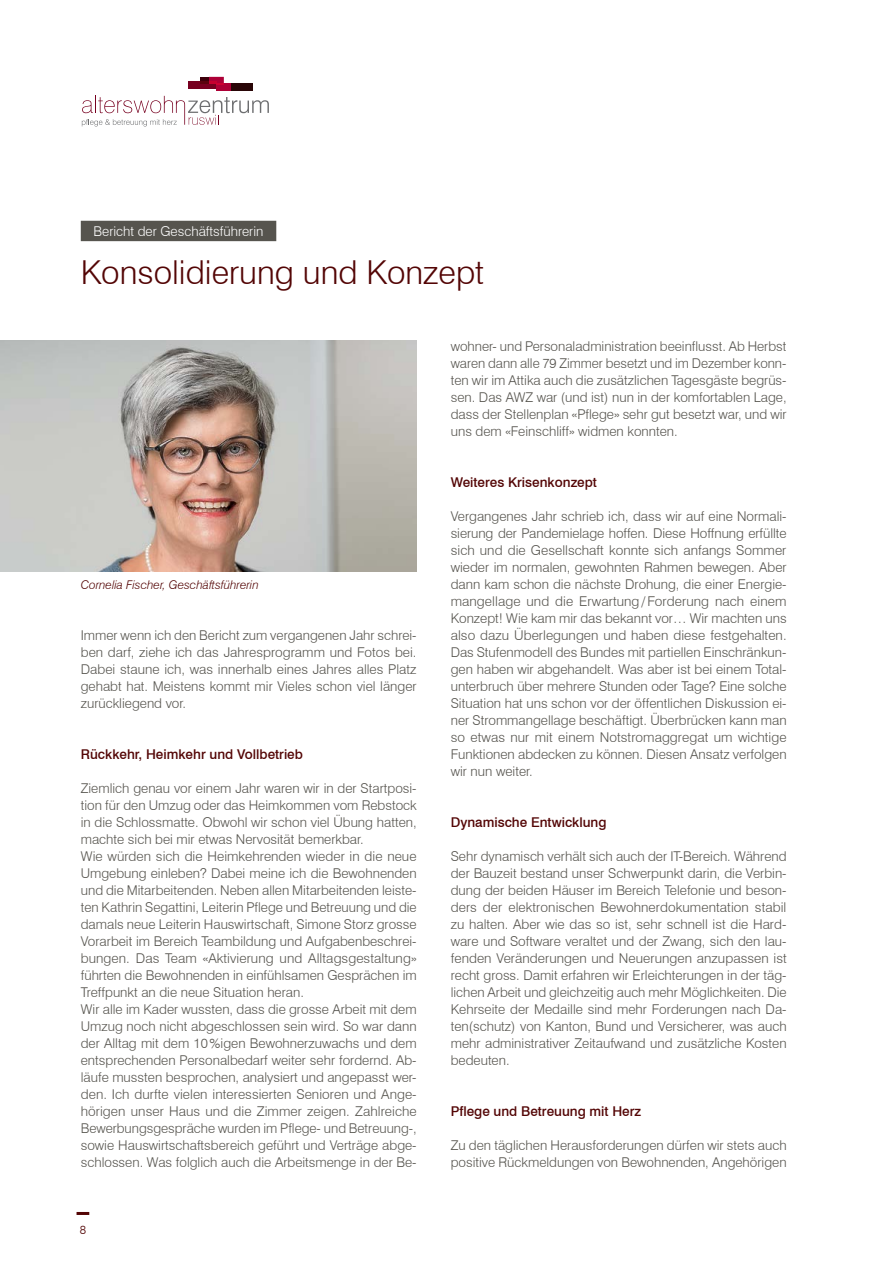
<style>
.page{position:relative;width:893px;height:1263px;background:#fff}
.page>*{position:absolute;margin:0;border:0;box-sizing:border-box;transform-origin:0 0}
.Titel{font:300 33px "Swiss 721 BT";color:#530505}
.Lauftext{font:300 13.5px/17px "Swiss 721 BT";color:#56544e;text-align:justify}
.Zwischentitel{font:500 13.5px "Swiss 721 BT";color:#530505}
.Obertitel{font:300 13.5px "Swiss 721 BT";color:#fff}
.Legende{font:italic 300 12px "Swiss 721 BT";color:#530505}
.t1{font:300 12px "Swiss 721 BT";color:#530505}
</style>
<div class="page">
<svg style="left:77px;top:1212px;width:12px;height:3px"></svg>
<div style="left:189px;top:82px;width:27px;height:7px;background:#770020"></div>
<div style="left:216px;top:83px;width:15px;height:8px;background:#ad0036"></div>
<div style="left:231px;top:83px;width:22px;height:8px;background:#290607"></div>
<svg style="left:200px;top:77px;width:24px;height:7px"></svg>
<svg style="left:82px;top:96px;width:187px;height:30px"></svg>
<div style="left:81px;top:221px;width:195px;height:20px;background:#56544e"></div>
<img style="left:0;top:340px;width:417px;height:232px">
<p class="Obertitel" style="left:94px;top:223px;width:171px">Bericht der Geschäftsführerin</p>
<p class="Titel" style="left:81px;top:252px;width:405px">Konsolidierung und Konzept</p>
<p class="Legende" style="left:81px;top:577px;width:179px">Cornelia Fischer, Geschäftsführerin</p>
<p class="Lauftext" style="left:81px;top:627px;width:337px">Immer wenn ich den Bericht zum vergangenen Jahr schrei&shy;ben darf, ziehe ich das Jahresprogramm und Fotos bei.<br>Dabei staune ich, was innerhalb eines Jahres alles Platz gehabt hat. Meistens kommt mir Vieles schon viel länger zurückliegend vor.</p>
<p class="Zwischentitel" style="left:81px;top:746px;width:224px">Rückkehr, Heimkehr und Vollbetrieb</p>
<p class="Lauftext" style="left:81px;top:780px;width:337px">Ziemlich genau vor einem Jahr waren wir in der Startposi&shy;tion für den Umzug oder das Heimkommen vom Rebstock in die Schlossmatte. Obwohl wir schon viel Übung hatten, machte sich bei mir etwas Nervosität bemerkbar.</p>
<p class="Lauftext" style="left:81px;top:848px;width:337px">Wie würden sich die Heimkehrenden wieder in die neue Umgebung einleben? Dabei meine ich die Bewohnenden und die Mitarbeitenden. Neben allen Mitarbeitenden leiste&shy;ten Kathrin Segattini, Leiterin Pflege und Betreuung und die damals neue Leiterin Hauswirtschaft, Simone Storz grosse Vorarbeit im Bereich Teambildung und Aufgabenbeschrei&shy;bungen. Das Team «Aktivierung und Alltagsgestaltung» führten die Bewohnenden in einfühlsamen Gesprächen im Treffpunkt an die neue Situation heran.</p>
<p class="Lauftext" style="left:81px;top:1001px;width:338px">Wir alle im Kader wussten, dass die grosse Arbeit mit dem Umzug noch nicht abgeschlossen sein wird. So war dann der Alltag mit dem 10%igen Bewohnerzuwachs und dem entsprechenden Personalbedarf weiter sehr fordernd. Ab&shy;läufe mussten besprochen, analysiert und angepasst wer&shy;den. Ich durfte vielen interessierten Senioren und Ange&shy;hörigen unser Haus und die Zimmer zeigen. Zahlreiche Bewerbungsgespräche wurden im Pflege- und Betreuung-, sowie Hauswirtschaftsbereich geführt und Verträge abge&shy;schlossen. Was folglich auch die Arbeitsmenge in der Be-</p>
<p class="t1" style="left:80px;top:1222px;width:8px">8</p>
<p class="Lauftext" style="left:451px;top:337px;width:337px">wohner- und Personaladministration beeinflusst. Ab Herbst waren dann alle 79 Zimmer besetzt und im Dezember konn&shy;ten wir im Attika auch die zusätzlichen Tagesgäste begrüs&shy;sen. Das AWZ war (und ist) nun in der komfortablen Lage, dass der Stellenplan «Pflege» sehr gut besetzt war, und wir uns dem «Feinschliff» widmen konnten.</p>
<p class="Zwischentitel" style="left:451px;top:474px;width:148px">Weiteres Krisenkonzept</p>
<p class="Lauftext" style="left:451px;top:507px;width:337px">Vergangenes Jahr schrieb ich, dass wir auf eine Normali&shy;sierung der Pandemielage hoffen. Diese Hoffnung erfüllte sich und die Gesellschaft konnte sich anfangs Sommer wieder im normalen, gewohnten Rahmen bewegen. Aber dann kam schon die nächste Drohung, die einer Energie&shy;mangellage und die Erwartung /Forderung nach einem Konzept! Wie kam mir das bekannt vor… Wir machten uns also dazu Überlegungen und haben diese festgehalten.<br>Das Stufenmodell des Bundes mit partiellen Einschränkun&shy;gen haben wir abgehandelt. Was aber ist bei einem Total&shy;unterbruch über mehrere Stunden oder Tage? Eine solche Situation hat uns schon vor der öffentlichen Diskussion ei&shy;ner Strommangellage beschäftigt. Überbrücken kann man so etwas nur mit einem Notstromaggregat um wichtige Funktionen abdecken zu können. Diesen Ansatz verfolgen wir nun weiter.</p>
<p class="Zwischentitel" style="left:451px;top:814px;width:157px">Dynamische Entwicklung</p>
<p class="Lauftext" style="left:451px;top:848px;width:338px">Sehr dynamisch verhält sich auch der IT-Bereich. Während der Bauzeit bestand unser Schwerpunkt darin, die Verbin&shy;dung der beiden Häuser im Bereich Telefonie und beson&shy;ders der elektronischen Bewohnerdokumentation stabil zu halten. Aber wie das so ist, sehr schnell ist die Hard&shy;ware und Software veraltet und der Zwang, sich den lau&shy;fenden Veränderungen und Neuerungen anzupassen ist recht gross. Damit erfahren wir Erleichterungen in der täg&shy;lichen Arbeit und gleichzeitig auch mehr Möglichkeiten. Die Kehrseite der Medaille sind mehr Forderungen nach Da&shy;ten(schutz) von Kanton, Bund und Versicherer, was auch mehr administrativer Zeitaufwand und zusätzliche Kosten bedeuten.</p>
<p class="Zwischentitel" style="left:451px;top:1103px;width:192px">Pflege und Betreuung mit Herz</p>
<p class="Lauftext" style="left:451px;top:1137px;width:337px">Zu den täglichen Herausforderungen dürfen wir stets auch positive Rückmeldungen von Bewohnenden, Angehörigen</p>
</div>
